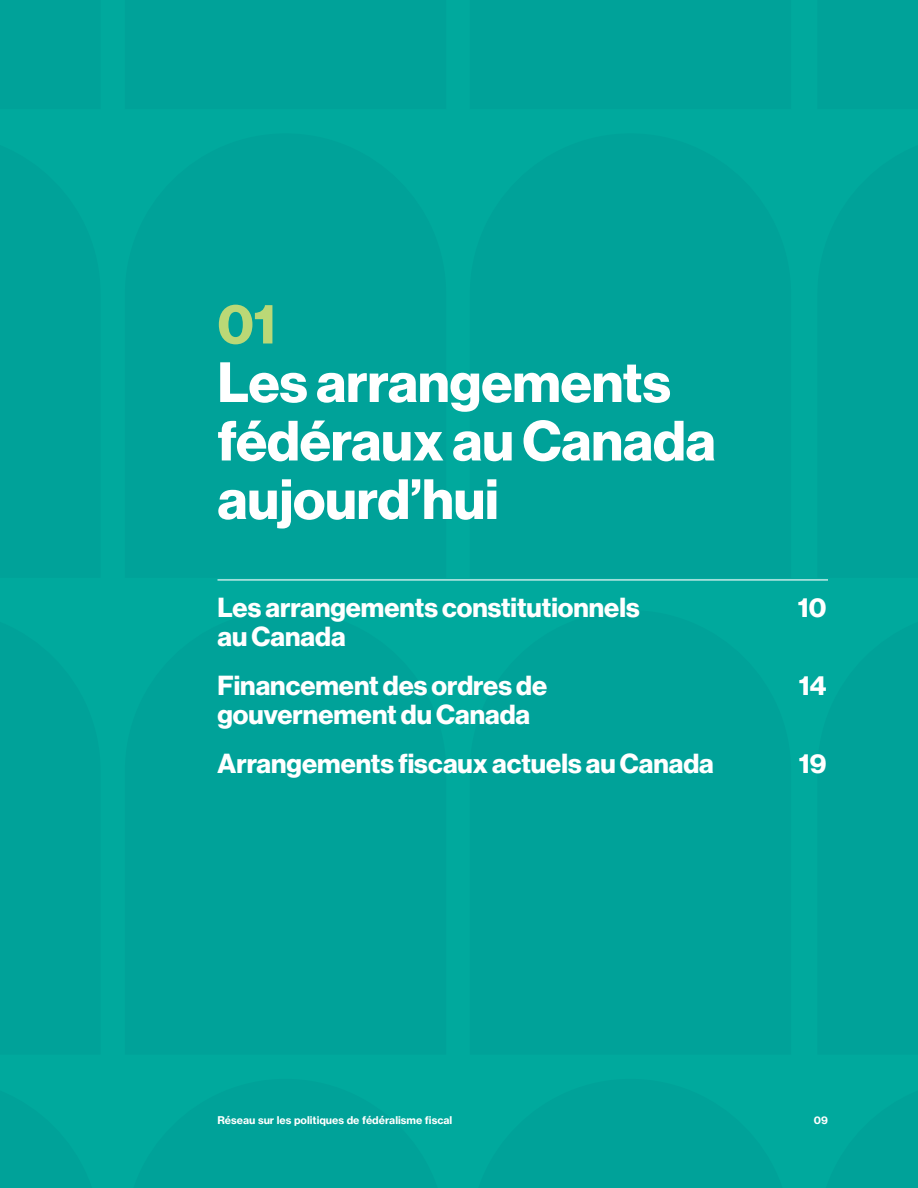
<style>
.page{position:relative;width:918px;height:1188px;background:#00a299}
.page>*{position:absolute;margin:0;border:0;box-sizing:border-box;transform-origin:0 0}
.t1{font:55.5px/58.5px "N Haas Grotesk DS Pro 75 Bd";color:#fff}
.t2{font:55.5px "N Haas Grotesk DS Pro 75 Bd";color:#bbd876}
.t3{font:27px/48.8px "N Haas Grotesk DS Pro 75 Bd";color:#fff}
.t4{font:10.5px "N Haas Grotesk TX Pro 75 Bd";color:#fff}
</style>
<div class="page">
<hr style="left:218px;top:579px;width:610px;height:1px;background:#fff">
<h1 class="t2" style="left:218px;top:292px;width:60px">01</h1>
<h1 class="t1" style="left:218px;top:354px;width:500px">Les arrangements fédéraux au Canada aujourd’hui</h1>
<p class="t3" style="left:218px;top:583px;width:424px">Les arrangements constitutionnels</p>
<p class="t3" style="left:798px;top:583px;width:30px">10</p>
<p class="t3" style="left:218px;top:612px;width:331px">au Canada<br>Financement des ordres de</p>
<p class="t3" style="left:799px;top:661px;width:29px">14</p>
<p class="t3" style="left:218px;top:690px;width:498px">gouvernement du Canada<br>Arrangements fiscaux actuels au Canada</p>
<p class="t3" style="left:799px;top:739px;width:29px">19</p>
<p class="t4" style="left:218px;top:1114px;width:236px">Réseau sur les politiques de fédéralisme fiscal</p>
<p class="t4" style="left:814px;top:1114px;width:16px">09</p>
</div>
